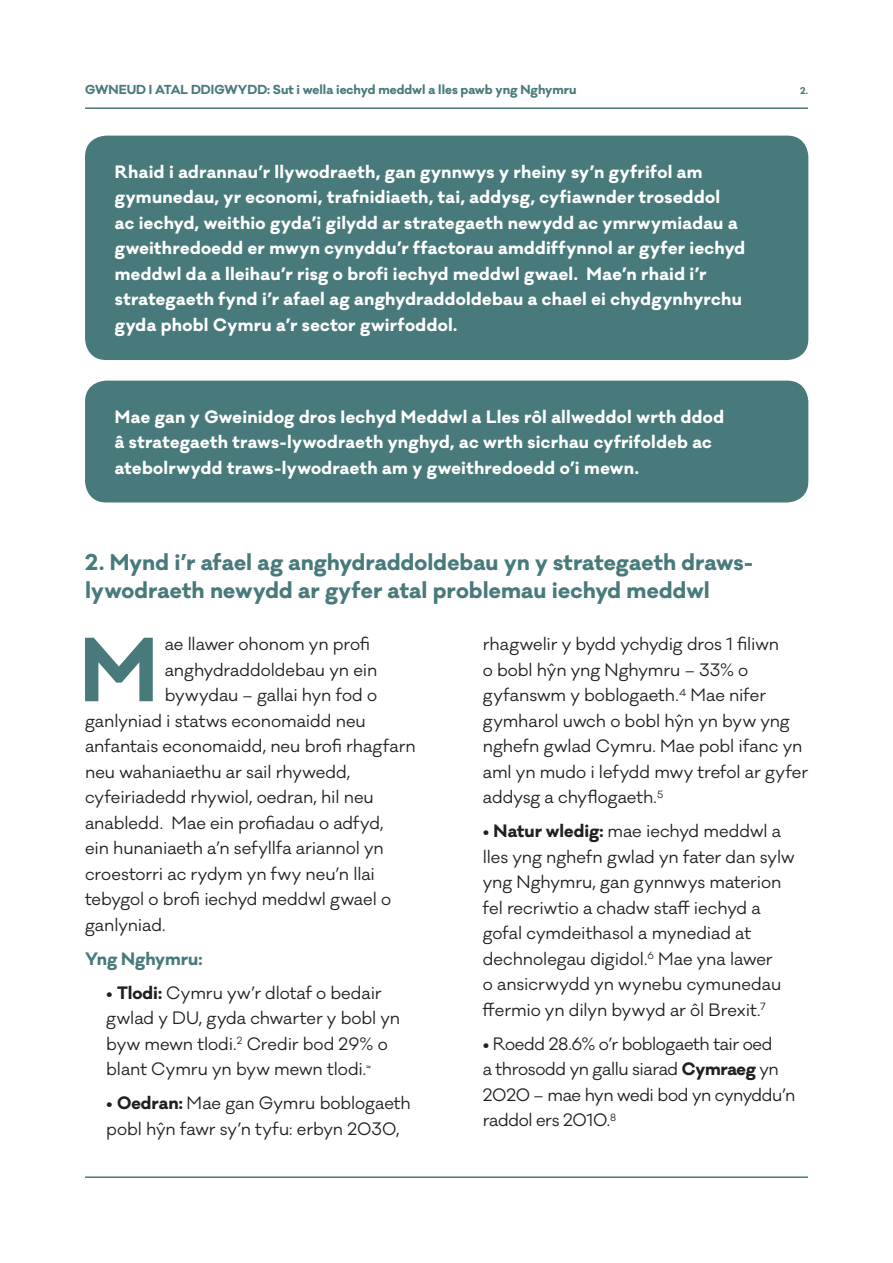
<style>
.page{position:relative;width:893px;height:1263px;background:#fff}
.page>*{position:absolute;margin:0;border:0;box-sizing:border-box;transform-origin:0 0}
.t1{font:700 83.55px "Galano Classic";color:#487a7b}
.t2{font:700 21px/28.5px "Galano Classic";letter-spacing:.005em;color:#487a7b}
.t3{font:16.5px/25.5px "Galano Classic";letter-spacing:-.005em;color:#231f20}
.t4{font:700 16.5px/25.5px "Galano Classic";letter-spacing:.02em;color:#fff}
.t5{font:16.5px/25.5px "Galano Classic";letter-spacing:-.025em;color:#231f20}
.t6{font:700 16.5px "Galano Classic";letter-spacing:-.005em;color:#487a7b}
.t7{font:700 12px "Galano Classic";color:#487a7b}
.t8{font:700 9px "Galano Classic";color:#487a7b}
.s1{font-weight:700}
</style>
<div class="page">
<hr style="left:85px;top:107px;width:723px;height:2px;background:#487a7b">
<hr style="left:85px;top:1176px;width:723px;height:2px;background:#487a7b">
<div style="left:85px;top:136px;width:723px;height:224px;background:#487a7b;border-radius:21px"></div>
<div style="left:85px;top:381px;width:723px;height:121px;background:#487a7b;border-radius:21px"></div>
<p class="t7" style="left:85px;top:81px;width:493px">GWNEUD I ATAL DDIGWYDD: Sut i wella iechyd meddwl a lles pawb yng Nghymru</p>
<p class="t8" style="left:800px;top:85px;width:9px">2.</p>
<p class="t4" style="left:115px;top:159px;width:632px">Rhaid i adrannau’r llywodraeth, gan gynnwys y rheiny sy’n gyfrifol am gymunedau, yr economi, trafnidiaeth, tai, addysg, cyfiawnder troseddol<br>ac iechyd, weithio gyda’i gilydd ar strategaeth newydd ac ymrwymiadau a gweithredoedd er mwyn cynyddu’r ffactorau amddiffynnol ar gyfer iechyd meddwl da a lleihau’r risg o brofi iechyd meddwl gwael. Mae’n rhaid i’r strategaeth fynd i’r afael ag anghydraddoldebau a chael ei chydgynhyrchu gyda phobl Cymru a’r sector gwirfoddol.</p>
<p class="t4" style="left:115px;top:404px;width:611px">Mae gan y Gweinidog dros Iechyd Meddwl a Lles rôl allweddol wrth ddod â strategaeth traws-lywodraeth ynghyd, ac wrth sicrhau cyfrifoldeb ac atebolrwydd traws-lywodraeth am y gweithredoedd o’i mewn.</p>
<p class="t2" style="left:85px;top:548px;width:670px">2. Mynd i’r afael ag anghydraddoldebau yn y strategaeth draws&shy;lywodraeth newydd ar gyfer atal problemau iechyd meddwl</p>
<h1 class="t1" style="left:80px;top:614px;width:80px">M</h1>
<p class="t3" style="left:165px;top:632px;width:207px">ae llawer ohonom yn profi</p>
<p class="t3" style="left:483px;top:632px;width:327px">rhagwelir y bydd ychydig dros 1 filiwn<br>o bobl hŷn yng Nghymru – 33% o gyfanswm y boblogaeth.<sup>4</sup> Mae nifer gymharol uwch o bobl hŷn yn byw yng nghefn gwlad Cymru. Mae pobl ifanc yn aml yn mudo i lefydd mwy trefol ar gyfer addysg a chyflogaeth.<sup>5</sup></p>
<p class="t3" style="left:483px;top:819px;width:313px">• <span class="s1">Natur wledig:</span> mae iechyd meddwl a lles yng nghefn gwlad yn fater dan sylw yng Nghymru, gan gynnwys materion fel recriwtio a chadw staff iechyd a gofal cymdeithasol a mynediad at dechnolegau digidol.<sup>6</sup> Mae yna lawer<br>o ansicrwydd yn wynebu cymunedau ffermio yn dilyn bywyd ar ôl Brexit.<sup>7</sup></p>
<p class="t5" style="left:483px;top:1031px;width:314px">• Roedd 28.6% o’r boblogaeth tair oed<br>a throsodd yn gallu siarad <span class="s1">Cymraeg</span> yn<br>2020 – mae hyn wedi bod yn cynyddu’n raddol ers 2010.<sup>8</sup></p>
<p class="t3" style="left:165px;top:657px;width:214px">anghydraddoldebau yn ein</p>
<p class="t3" style="left:165px;top:683px;width:214px">bywydau – gallai hyn fod o</p>
<p class="t3" style="left:85px;top:708px;width:282px">ganlyniad i statws economaidd neu</p>
<p class="t3" style="left:85px;top:734px;width:332px">anfantais economaidd, neu brofi rhagfarn</p>
<p class="t3" style="left:85px;top:759px;width:267px">neu wahaniaethu ar sail rhywedd,</p>
<p class="t3" style="left:85px;top:785px;width:290px">cyfeiriadedd rhywiol, oedran, hil neu</p>
<p class="t3" style="left:85px;top:810px;width:300px">anabledd. Mae ein profiadau o adfyd,</p>
<p class="t3" style="left:85px;top:836px;width:300px">ein hunaniaeth a’n sefyllfa ariannol yn</p>
<p class="t3" style="left:85px;top:861px;width:291px">croestorri ac rydym yn fwy neu’n llai</p>
<p class="t3" style="left:85px;top:887px;width:308px">tebygol o brofi iechyd meddwl gwael o</p>
<p class="t3" style="left:85px;top:912px;width:82px">ganlyniad.</p>
<p class="t6" style="left:85px;top:947px;width:119px">Yng Nghymru:</p>
<p class="t3" style="left:106px;top:980px;width:295px">• <span class="s1">Tlodi:</span> Cymru yw’r dlotaf o bedair gwlad y DU, gyda chwarter y bobl yn byw mewn tlodi.<sup>2</sup> Credir bod 29% o blant Cymru yn byw mewn tlodi.<sup>≈</sup></p>
<p class="t3" style="left:106px;top:1091px;width:306px">• <span class="s1">Oedran:</span> Mae gan Gymru boblogaeth pobl hŷn fawr sy’n tyfu: erbyn 2030,</p>
</div>
